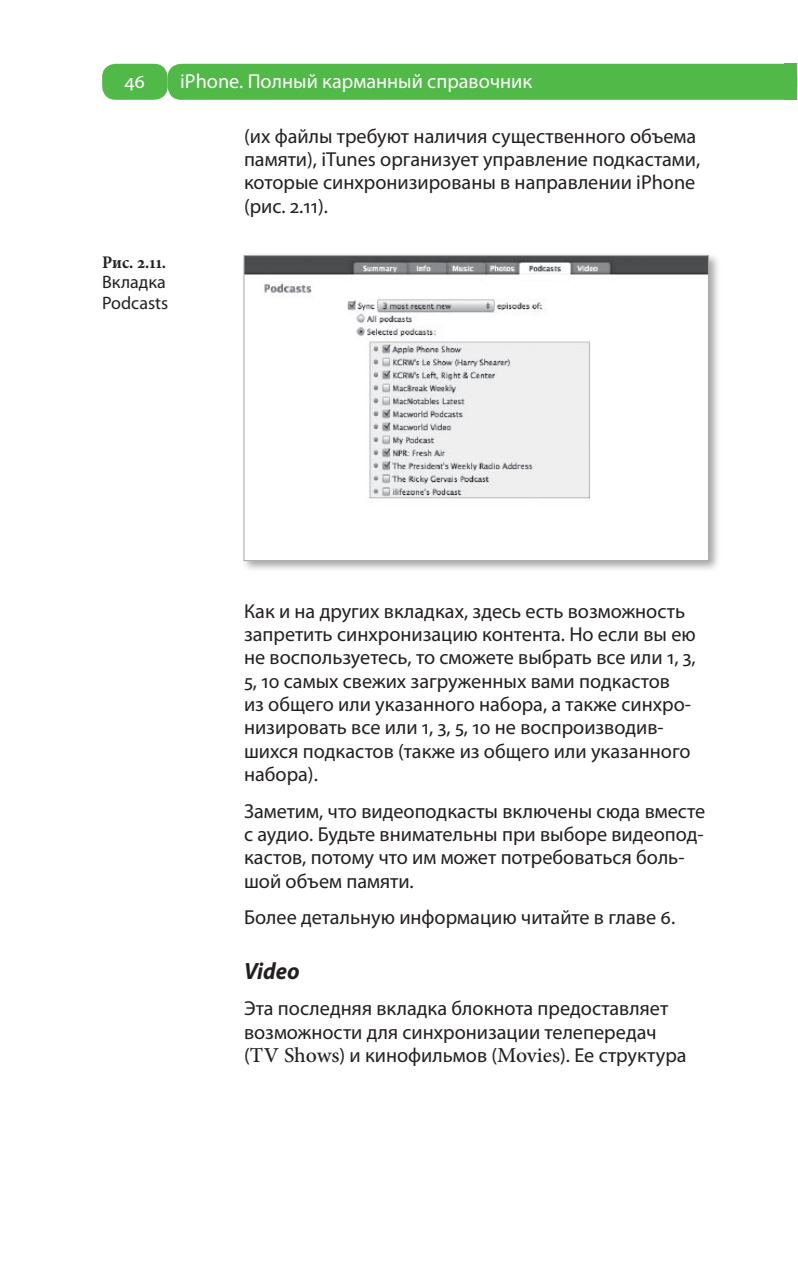
<style>
.page{position:relative;width:798px;height:1276px;background:#fff}
.page>*{position:absolute;margin:0;border:0;box-sizing:border-box;transform-origin:0 0}
.t1{font:italic 700 23.62px "Myriad Pro";color:#231f20;scale:.95 1}
.t2{font:20.25px/23.4px "Myriad Pro";color:#231f20}
.t3{font:20.25px "Myriad Pro";color:#fff}
.t4{font:18px/20.7px "Myriad Pro";color:#231f20}
.t5{font:700 17.78px "Minion Pro";color:#231f20;scale:.95 1}
.s1{font-family:"Minion Pro";font-weight:500;font-size:21.15px}
</style>
<div class="page">
<div style="left:167px;top:64px;width:630px;height:36px;background:#51b948;border-radius:14px"></div>
<div style="left:102px;top:64px;width:65px;height:36px;background:#51b948;border-radius:14px"></div>
<div style="left:784px;top:64px;width:13px;height:36px;background:#51b948"></div>
<hr style="left:797px;top:64px;width:1px;height:36px;background:#51b948">
<div style="left:239px;top:251px;width:483px;height:323px;background:#231f20;opacity:.4"></div>
<img style="left:246px;top:257px;width:460px;height:302px">
<div style="left:244px;top:255px;width:464px;height:306px;border:1px solid #a8a9ad"></div>
<p class="t3" style="left:124px;top:69px;width:22px">46</p>
<p class="t3" style="left:180px;top:69px;width:353px">iPhone. Полный карманный справочник</p>
<p class="t5" style="left:102px;top:249px;width:69px">Рис. 2.11.</p>
<p class="t4" style="left:102px;top:272px;width:68px">Вкладка<br>Podcasts</p>
<p class="t2" style="left:244px;top:124px;width:457px">(их файлы требуют наличия существенного объема памяти), iTunes организует управление подкастами, которые синхронизированы в направлении iPhone (рис. 2.11).</p>
<p class="t2" style="left:244px;top:599px;width:453px">Как и на других вкладках, здесь есть возможность запретить синхронизацию контента. Но если вы ею не воспользуетесь, то сможете выбрать все или 1, 3, 5, 10 самых свежих загруженных вами подкастов<br>из общего или указанного набора, а также синхро&shy;низировать все или 1, 3, 5, 10 не воспроизводив&shy;шихся подкастов (также из общего или указанного набора).</p>
<p class="t2" style="left:244px;top:799px;width:462px">Заметим, что видеоподкасты включены сюда вместе с аудио. Будьте внимательны при выборе видеопод&shy;кастов, потому что им может потребоваться боль&shy;шой объем памяти.</p>
<p class="t2" style="left:244px;top:905px;width:432px">Более детальную информацию читайте в главе 6.</p>
<p class="t1" style="left:244px;top:955px;width:60px">Video</p>
<p class="t2" style="left:244px;top:996px;width:444px">Эта последняя вкладка блокнота предоставляет возможности для синхронизации телепередач (<span class="s1">TV Shows</span>) и кинофильмов (<span class="s1">Movies</span>). Ее структура</p>
</div>
